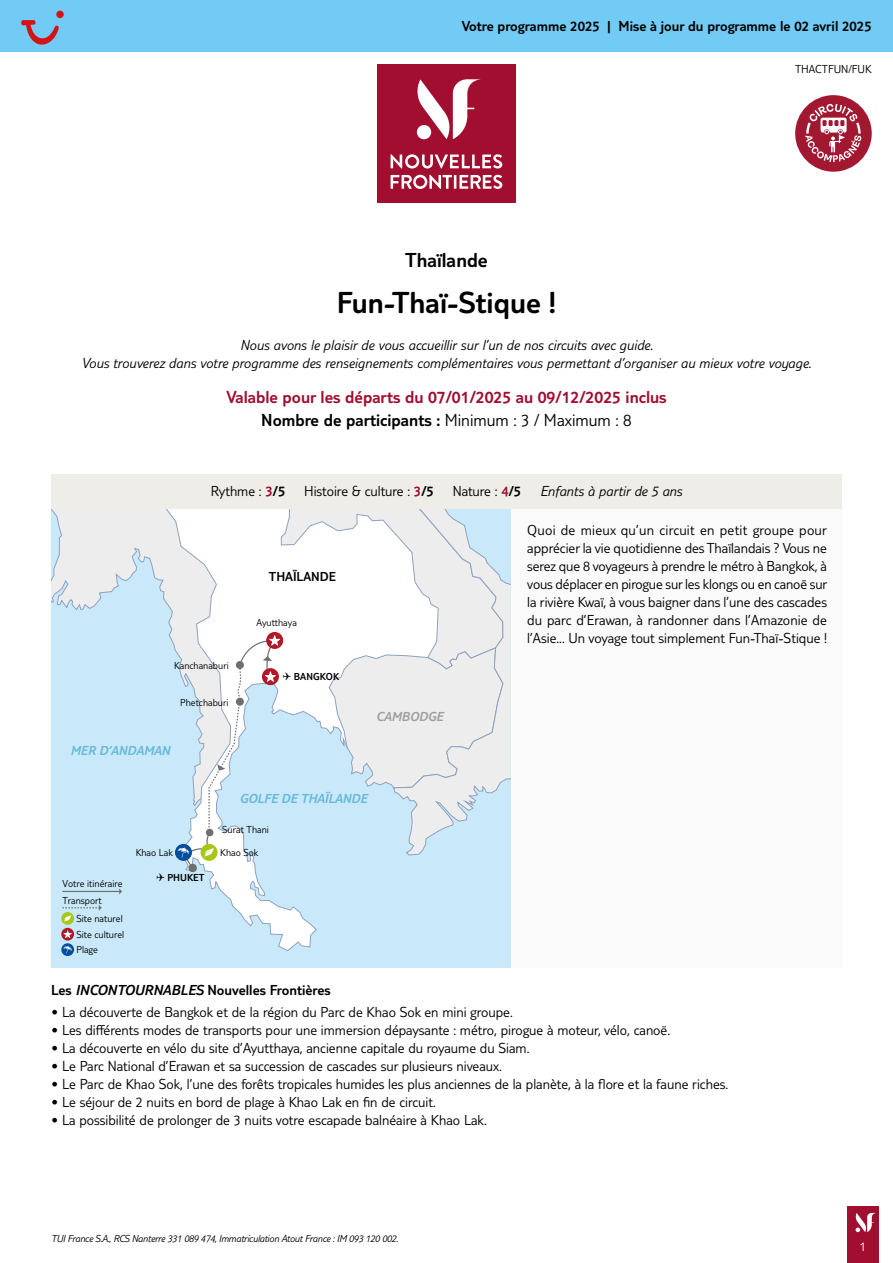
<style>
.page{position:relative;width:893px;height:1263px;background:#fff}
.page>*{position:absolute;margin:0;border:0;box-sizing:border-box;transform-origin:0 0}
.t1{font:300 31.5px "TUI Type";color:#000}
.t2{font:300 21px "TUI Type";color:#000}
.t3{font:300 18px/23.7px "TUI Type";color:#a10e2f;text-align:center}
.t4{font:300 15px/18px "TUI Type";color:#000;text-align:justify}
.t5{font:italic 300 15px/18px "TUI Type";color:#000;text-align:center}
.t6{font:300 15px "TUI Type";color:#000}
.t7{font:italic 300 13.5px "TUI Type";color:#66b8d9}
.t8{font:300 13.5px "TUI Type";color:#000}
.t9{font:italic 300 13.5px "TUI Type";color:#9e9da0}
.t10{font:300 13.5px "TUI Type";color:#fff}
.t11{font:300 12px "TUI Type";color:#000}
.t12{font:300 10.5px/16.4px "TUI Type";color:#000}
.t13{font:italic 300 10.5px "TUI Type";letter-spacing:-.02em;color:#000}
.t14{font:300 10.5px "TUI Type";color:#000}
.s1{color:#000}
.s2{color:#a10e2f}
.s3{font-style:inherit}
.s4{font-style:normal}
.s5{font-style:normal;color:#a10e2f}
.s6{font-style:italic}
</style>
<div class="page">
<div style="left:847px;top:1206px;width:32px;height:57px;background:#a10e2f"></div>
<svg style="left:855px;top:1213px;width:21px;height:19px"></svg>
<div style="left:51px;top:508px;width:791px;height:459px;background:#fbfafa"></div>
<div style="left:0;top:0;width:893px;height:51px;background:#71cbf4"></div>
<div style="left:377px;top:65px;width:139px;height:138px;background:#a10e2f"></div>
<svg style="left:391px;top:154px;width:111px;height:15px"></svg>
<svg style="left:391px;top:175px;width:111px;height:14px"></svg>
<svg style="left:416px;top:79px;width:65px;height:60px"></svg>
<div style="left:51px;top:508px;width:459px;height:459px;background:#c9e9fb"></div>
<svg style="left:175px;top:847px;width:142px;height:104px"></svg>
<svg style="left:51px;top:508px;width:127px;height:147px"></svg>
<hr style="left:62px;top:891px;width:58px;height:1px;background:#706f6f">
<svg style="left:119px;top:888px;width:3px;height:6px"></svg>
<svg style="left:61px;top:912px;width:13px;height:13px"></svg>
<svg style="left:62px;top:905px;width:40px;height:17px"></svg>
<svg style="left:61px;top:928px;width:13px;height:12px"></svg>
<svg style="left:63px;top:930px;width:9px;height:8px"></svg>
<svg style="left:61px;top:943px;width:13px;height:13px"></svg>
<svg style="left:63px;top:946px;width:9px;height:7px"></svg>
<svg style="left:175px;top:844px;width:17px;height:17px"></svg>
<svg style="left:178px;top:508px;width:332px;height:364px"></svg>
<div style="left:51px;top:474px;width:791px;height:34px;background:#eeede7"></div>
<svg style="left:21px;top:20px;width:38px;height:25px"></svg>
<div style="left:56px;top:11px;width:8px;height:7px;background:#d51317;border-radius:50%"></div>
<div style="left:795px;top:95px;width:77px;height:77px;background:#a21831;border-radius:50%"></div>
<svg style="left:805px;top:104px;width:56px;height:58px"></svg>
<p class="t6" style="left:462px;top:18px;width:411px">Votre programme 2025 | Mise à jour du programme le 02 avril 2025</p>
<p class="t11" style="left:795px;top:62px;width:78px">THACTFUN/FUK</p>
<h2 class="t2" style="left:405px;top:248px;width:84px">Thaïlande</h2>
<h1 class="t1" style="left:337px;top:285px;width:221px">Fun-Thaï-Stique !</h1>
<p class="t5" style="left:82px;top:336px;width:731px">Nous avons le plaisir de vous accueillir sur l’un de nos circuits avec guide.<br>Vous trouverez dans votre programme des renseignements complémentaires vous permettant d’organiser au mieux votre voyage.</p>
<p class="t3" style="left:226px;top:384px;width:442px">Valable pour les départs du 07/01/2025 au 09/12/2025 inclus<br><span class="s1">Nombre de participants :</span> <span class="s1">Minimum : 3 / Maximum : 8</span></p>
<p class="t4" style="left:211px;top:482px;width:76px">Rythme : <span class="s2">3</span><span class="s3">/5</span></p>
<p class="t4" style="left:304px;top:482px;width:131px">Histoire &amp; culture : <span class="s2">3</span><span class="s3">/5</span></p>
<p class="t5" style="left:453px;top:482px;width:231px"><span class="s4">Nature :</span> <span class="s5">4</span><span class="s4">/5</span> Enfants à partir de 5 ans</p>
<p class="t8" style="left:269px;top:569px;width:68px">THAÏLANDE</p>
<p class="t12" style="left:174px;top:657px;width:56px">Kanchanaburi</p>
<p class="t12" style="left:180px;top:694px;width:50px">Phetchaburi</p>
<p class="t7" style="left:71px;top:743px;width:101px">MER D’ANDAMAN</p>
<p class="t12" style="left:256px;top:615px;width:42px">Ayutthaya</p>
<p class="t14" style="left:283px;top:670px;width:58px">✈ BANGKOK</p>
<p class="t9" style="left:376px;top:709px;width:69px">CAMBODGE</p>
<p class="t12" style="left:62px;top:875px;width:62px">Votre itinéraire<br>Transport</p>
<p class="t12" style="left:76px;top:910px;width:48px">Site naturel</p>
<p class="t12" style="left:76px;top:941px;width:23px">Plage</p>
<p class="t12" style="left:76px;top:926px;width:49px">Site culturel</p>
<p class="t12" style="left:136px;top:844px;width:39px">Khao Lak</p>
<p class="t14" style="left:156px;top:872px;width:50px">✈ PHUKET</p>
<p class="t7" style="left:240px;top:791px;width:129px">GOLFE DE THAÏLANDE</p>
<p class="t12" style="left:222px;top:821px;width:48px">Surat Thani</p>
<p class="t12" style="left:220px;top:844px;width:40px">Khao Sok</p>
<p class="t4" style="left:527px;top:521px;width:301px">Quoi de mieux qu’un circuit en petit groupe pour apprécier la vie quotidienne des Thaïlandais ? Vous ne serez que 8 voyageurs à prendre le métro à Bangkok, à vous déplacer en pirogue sur les klongs ou en canoë sur la rivière Kwaï, à vous baigner dans l’une des cascades du parc d’Erawan, à randonner dans l’Amazonie de l’Asie... Un voyage tout simplement Fun-Thaï-Stique !</p>
<p class="t6" style="left:51px;top:981px;width:281px">Les <span class="s6">INCONTOURNABLES</span> Nouvelles Frontières</p>
<p class="t4" style="left:51px;top:1002px;width:463px">• La découverte de Bangkok et de la région du Parc de Khao Sok en mini groupe.</p>
<p class="t4" style="left:51px;top:1020px;width:621px">• Les différents modes de transports pour une immersion dépaysante : métro, pirogue à moteur, vélo, canoë.</p>
<p class="t4" style="left:51px;top:1038px;width:480px">• La découverte en vélo du site d’Ayutthaya, ancienne capitale du royaume du Siam.</p>
<p class="t4" style="left:51px;top:1056px;width:452px">• Le Parc National d’Erawan et sa succession de cascades sur plusieurs niveaux.</p>
<p class="t4" style="left:51px;top:1074px;width:679px">• Le Parc de Khao Sok, l’une des forêts tropicales humides les plus anciennes de la planète, à la flore et la faune riches.</p>
<p class="t4" style="left:51px;top:1092px;width:386px">• Le séjour de 2 nuits en bord de plage à Khao Lak en fin de circuit.</p>
<p class="t4" style="left:51px;top:1110px;width:437px">• La possibilité de prolonger de 3 nuits votre escapade balnéaire à Khao Lak.</p>
<p class="t13" style="left:51px;top:1232px;width:349px">TUI France S.A., RCS Nanterre 331 089 474, Immatriculation Atout France : IM 093 120 002.</p>
<p class="t10" style="left:860px;top:1239px;width:8px">1</p>
</div>
